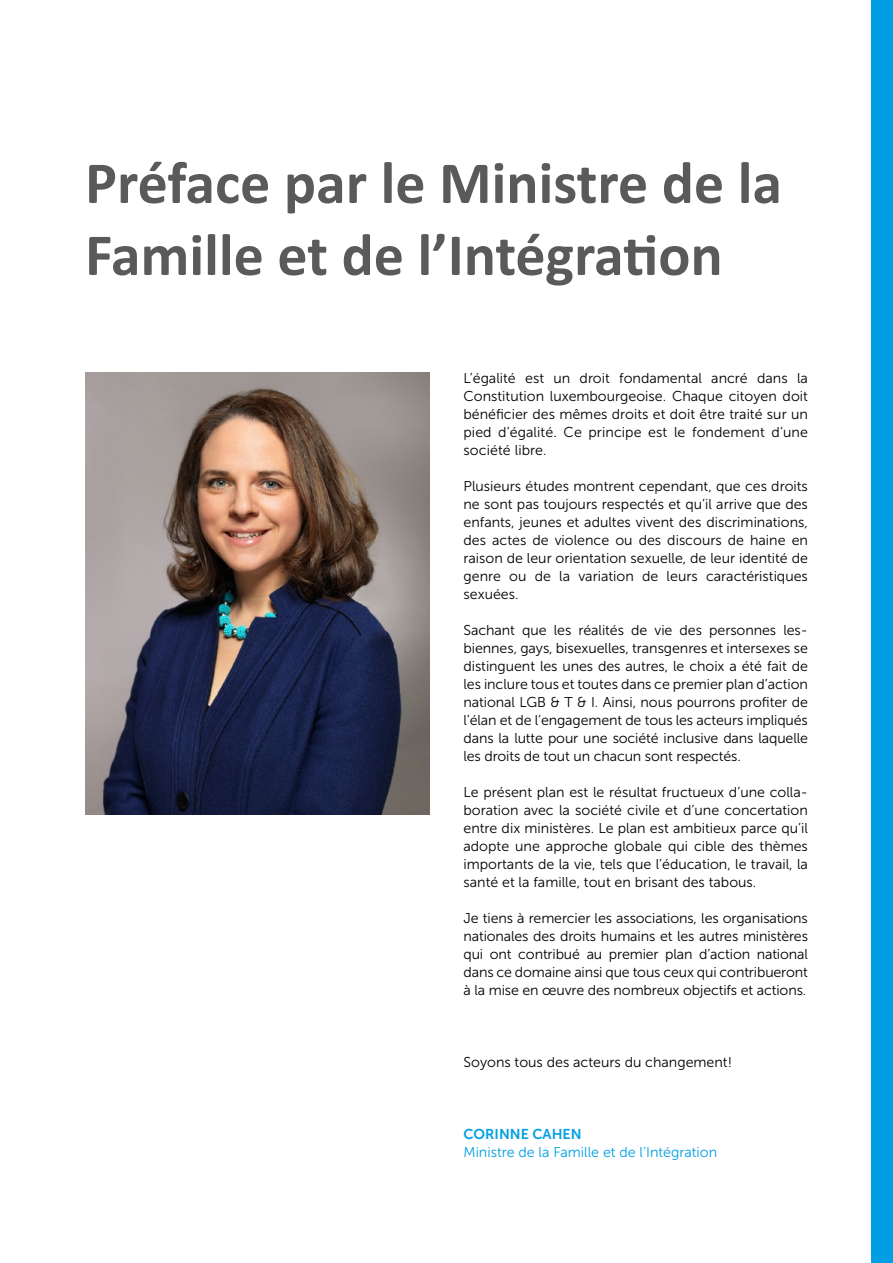
<style>
.page{position:relative;width:893px;height:1263px;background:#fff}
.page>*{position:absolute;margin:0;border:0;box-sizing:border-box;transform-origin:0 0}
.t1{font:700 60px/72px "Calibri";color:#5a5a59}
.t2{font:14.25px/18px "Museo Sans 300";color:#000;text-align:justify}
.t3{font:14.25px "Museo Sans 300";color:#009fe3}
.t4{font:14.25px "Museo Sans 700";color:#009fe3}
</style>
<div class="page">
<div style="left:872px;top:0;width:21px;height:1263px;background:#009fe3"></div>
<img style="left:85px;top:373px;width:344px;height:442px">
<h1 class="t1" style="left:85px;top:144px;width:699px">Préface par le Ministre de la<br>Famille et de l’Intégration</h1>
<p class="t2" style="left:463px;top:369px;width:346px">L’égalité est un droit fondamental ancré dans la Constitution luxembourgeoise. Chaque citoyen doit bénéficier des mêmes droits et doit être traité sur un pied d’égalité. Ce principe est le fondement d’une société libre.</p>
<p class="t2" style="left:463px;top:477px;width:346px">Plusieurs études montrent cependant, que ces droits ne sont pas toujours respectés et qu’il arrive que des enfants, jeunes et adultes vivent des discriminations, des actes de violence ou des discours de haine en raison de leur orientation sexuelle, de leur identité de genre ou de la variation de leurs caractéristiques sexuées.</p>
<p class="t2" style="left:463px;top:621px;width:346px">Sachant que les réalités de vie des personnes les&shy;biennes, gays, bisexuelles, transgenres et intersexes se distinguent les unes des autres, le choix a été fait de les inclure tous et toutes dans ce premier plan d’action national LGB &amp; T &amp; I. Ainsi, nous pourrons profiter de l’élan et de l’engagement de tous les acteurs impliqués dans la lutte pour une société inclusive dans laquelle les droits de tout un chacun sont respectés.</p>
<p class="t2" style="left:463px;top:783px;width:346px">Le présent plan est le résultat fructueux d’une colla&shy;boration avec la société civile et d’une concertation entre dix ministères. Le plan est ambitieux parce qu’il adopte une approche globale qui cible des thèmes importants de la vie, tels que l’éducation, le travail, la santé et la famille, tout en brisant des tabous.</p>
<p class="t2" style="left:463px;top:909px;width:346px">Je tiens à remercier les associations, les organisations nationales des droits humains et les autres ministères qui ont contribué au premier plan d’action national dans ce domaine ainsi que tous ceux qui contribueront à la mise en œuvre des nombreux objectifs et actions.</p>
<p class="t2" style="left:463px;top:1053px;width:270px">Soyons tous des acteurs du changement !</p>
<p class="t4" style="left:463px;top:1126px;width:120px">CORINNE CAHEN</p>
<p class="t3" style="left:463px;top:1144px;width:255px">Ministre de la Famille et de l’Intégration</p>
</div>
